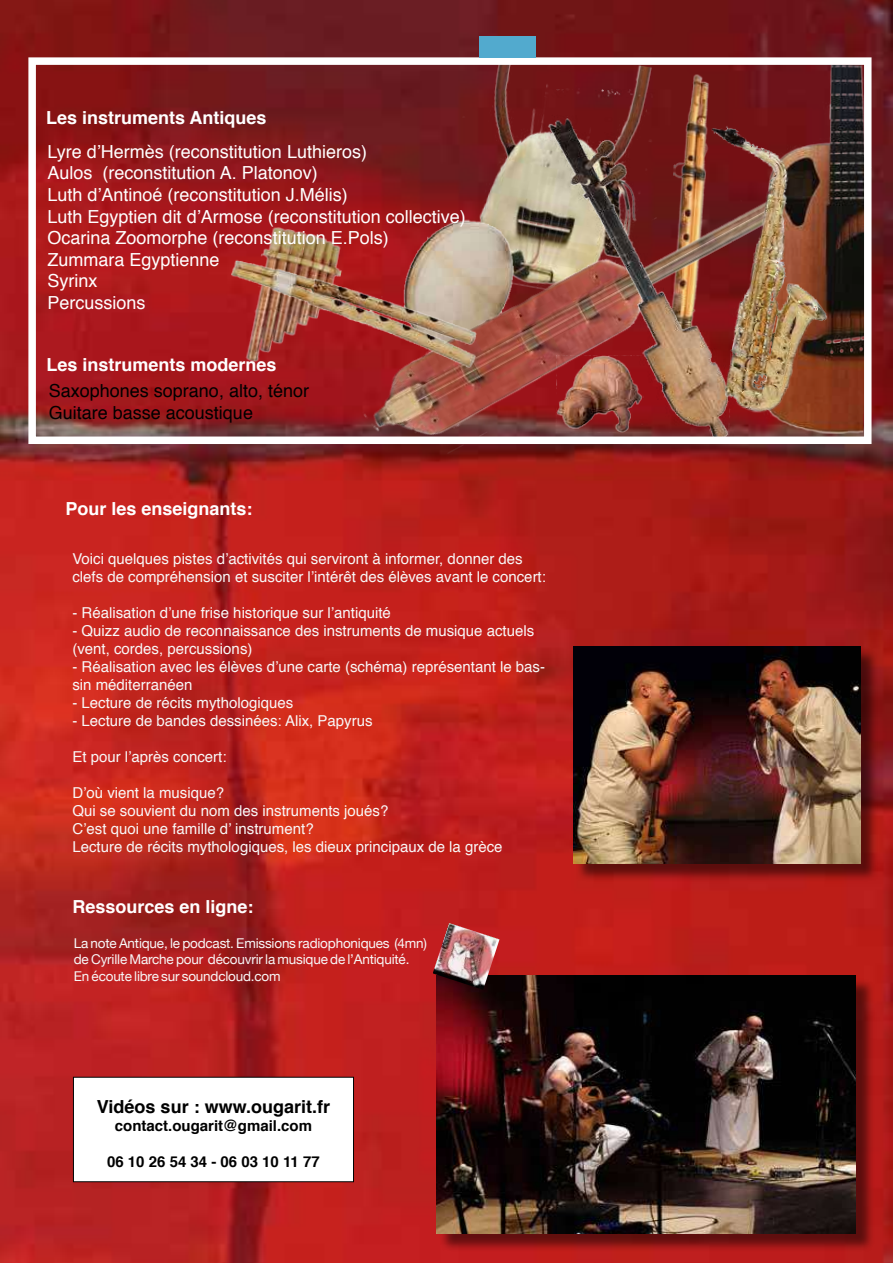
<style>
.page{position:relative;width:893px;height:1263px;background:#fff}
.page>*{position:absolute;margin:0;border:0;box-sizing:border-box;transform-origin:0 0}
.t1{font:18px/21.6px "Helvetica";color:#fff}
.t2{font:700 18px "Helvetica";color:#fff}
.t3{font:18px/21.6px "Helvetica";color:#000}
.t4{font:700 18px "Helvetica";color:#000}
.t5{font:15px/18px "Helvetica";color:#f8f8f8}
.t6{font:700 15px "Helvetica";color:#000}
.t7{font:13.5px/16.2px "Helvetica Neue";letter-spacing:-.015em;color:#f8f8f8}
</style>
<div class="page">
<img style="left:0;top:0;width:893px;height:1263px">
<img style="left:680px;top:69px;width:34px;height:20px">
<div style="left:439px;top:978px;width:436px;height:274px;background:#000;opacity:.5"></div>
<img style="left:437px;top:976px;width:419px;height:257px">
<div style="left:73px;top:1077px;width:280px;height:105px;background:#fff"></div>
<div style="left:73px;top:1077px;width:281px;height:105px;border:1px solid #000"></div>
<img style="left:435px;top:37px;width:245px;height:79px">
<img style="left:345px;top:116px;width:548px;height:366px">
<img style="left:544px;top:89px;width:184px;height:346px">
<img style="left:240px;top:224px;width:108px;height:152px">
<img style="left:228px;top:250px;width:251px;height:121px">
<img style="left:728px;top:62px;width:145px;height:377px">
<img style="left:653px;top:113px;width:209px;height:318px">
<img style="left:556px;top:356px;width:87px;height:76px">
<img style="left:433px;top:923px;width:67px;height:67px">
<div style="left:28px;top:57px;width:843px;height:387px;border:8px solid #fff"></div>
<div style="left:576px;top:649px;width:303px;height:233px;background:#000;opacity:.5"></div>
<img style="left:573px;top:646px;width:287px;height:218px">
<div style="left:479px;top:36px;width:57px;height:21px;background:#52aace"></div>
<p class="t2" style="left:46px;top:103px;width:222px">Les instruments Antiques</p>
<p class="t1" style="left:48px;top:141px;width:420px">Lyre d’Hermès (reconstitution Luthieros)<br>Aulos (reconstitution A. Platonov)<br>Luth d’Antinoé (reconstitution J.Mélis)<br>Luth Egyptien dit d’Armose (reconstitution collective)<br>Ocarina Zoomorphe (reconstitution E.Pols)<br>Zummara Egyptienne<br>Syrinx<br>Percussions</p>
<p class="t2" style="left:46px;top:350px;width:232px">Les instruments modernes</p>
<p class="t3" style="left:49px;top:381px;width:262px">Saxophones soprano, alto, ténor<br>Guitare basse acoustique</p>
<p class="t2" style="left:65px;top:494px;width:189px">Pour les enseignants:</p>
<p class="t5" style="left:72px;top:550px;width:475px">Voici quelques pistes d’activités qui serviront à informer, donner des clefs de compréhension et susciter l’intérêt des élèves avant le concert:</p>
<p class="t5" style="left:72px;top:604px;width:320px">- Réalisation d’une frise historique sur l’antiquité</p>
<p class="t5" style="left:72px;top:622px;width:463px">- Quizz audio de reconnaissance des instruments de musique actuels (vent, cordes, percussions)</p>
<p class="t5" style="left:72px;top:658px;width:474px">- Réalisation avec les élèves d’une carte (schéma) représentant le bas&shy;sin méditerranéen</p>
<p class="t5" style="left:72px;top:694px;width:222px">- Lecture de récits mythologiques</p>
<p class="t5" style="left:72px;top:712px;width:302px">- Lecture de bandes dessinées: Alix, Papyrus</p>
<p class="t5" style="left:72px;top:748px;width:156px">Et pour l’après concert:</p>
<p class="t5" style="left:72px;top:784px;width:432px">D’où vient la musique?<br>Qui se souvient du nom des instruments joués?<br>C’est quoi une famille d’ instrument?<br>Lecture de récits mythologiques, les dieux principaux de la grèce</p>
<p class="t2" style="left:72px;top:892px;width:183px">Ressources en ligne:</p>
<p class="t7" style="left:74px;top:936px;width:355px">La note Antique, le podcast. Emissions radiophoniques (4mn) de Cyrille Marche pour découvrir la musique de l’Antiquité.<br>En écoute libre sur soundcloud.com</p>
<p class="t4" style="left:97px;top:1092px;width:235px">Vidéos sur : www.ougarit.fr</p>
<p class="t6" style="left:115px;top:1113px;width:199px">contact.ougarit@gmail.com</p>
<p class="t6" style="left:107px;top:1149px;width:214px">06 10 26 54 34 - 06 03 10 11 77</p>
</div>
